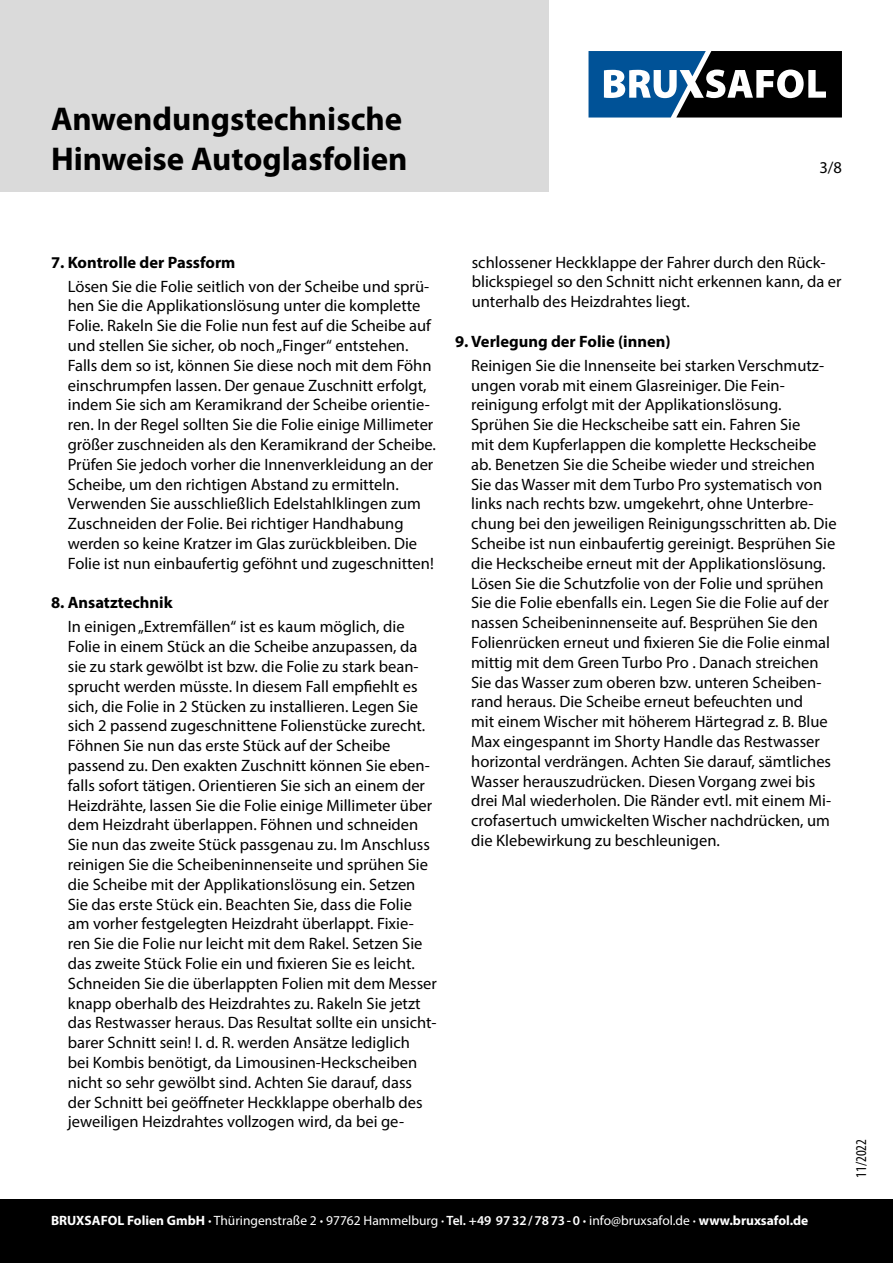
<style>
.page{position:relative;width:893px;height:1263px;background:#fff}
.page>*{position:absolute;margin:0;border:0;box-sizing:border-box;transform-origin:0 0}
.t1{font:700 33px/39.6px "Myriad Pro";color:#000}
.t2{font:16.5px/19.8px "Myriad Pro";color:#000}
.t3{font:700 16.5px "Myriad Pro";color:#000}
.t4{font:condensed 15px "Myriad Pro";color:#000}
.t5{font:13.5px "Myriad Pro";color:#fff}
.s1{font-weight:700}
.s2{font-weight:600}
</style>
<div class="page">
<div style="left:0;top:1199px;width:893px;height:64px;background:#000"></div>
<div style="left:0;top:0;width:549px;height:191px;background:#dadada"></div>
<svg style="left:588px;top:51px;width:254px;height:67px"></svg>
<h1 class="t1" style="left:51px;top:98px;width:358px">Anwendungstechnische<br>Hinweise Autoglasfolien</h1>
<p class="t2" style="left:819px;top:158px;width:24px">3/8</p>
<p class="t3" style="left:51px;top:251px;width:186px">7. Kontrolle der Passform</p>
<p class="t2" style="left:68px;top:276px;width:370px">Lösen Sie die Folie seitlich von der Scheibe und sprü&shy;hen Sie die Applikationslösung unter die komplette Folie. Rakeln Sie die Folie nun fest auf die Scheibe auf und stellen Sie sicher, ob noch „Finger“ entstehen.<br>Falls dem so ist, können Sie diese noch mit dem Föhn einschrumpfen lassen. Der genaue Zuschnitt erfolgt, indem Sie sich am Keramikrand der Scheibe orientie&shy;ren. In der Regel sollten Sie die Folie einige Millimeter größer zuschneiden als den Keramikrand der Scheibe.<br>Prüfen Sie jedoch vorher die Innenverkleidung an der Scheibe, um den richtigen Abstand zu ermitteln.<br>Verwenden Sie ausschließlich Edelstahlklingen zum Zuschneiden der Folie. Bei richtiger Handhabung werden so keine Kratzer im Glas zurückbleiben. Die Folie ist nun einbaufertig geföhnt und zugeschnitten!</p>
<p class="t3" style="left:51px;top:592px;width:123px">8. Ansatztechnik</p>
<p class="t2" style="left:68px;top:617px;width:371px">In einigen „Extremfällen“ ist es kaum möglich, die Folie in einem Stück an die Scheibe anzupassen, da sie zu stark gewölbt ist bzw. die Folie zu stark bean&shy;sprucht werden müsste. In diesem Fall empfiehlt es sich, die Folie in 2 Stücken zu installieren. Legen Sie sich 2 passend zugeschnittene Folienstücke zurecht.<br>Föhnen Sie nun das erste Stück auf der Scheibe passend zu. Den exakten Zuschnitt können Sie eben&shy;falls sofort tätigen. Orientieren Sie sich an einem der Heizdrähte, lassen Sie die Folie einige Millimeter über dem Heizdraht überlappen. Föhnen und schneiden Sie nun das zweite Stück passgenau zu. Im Anschluss reinigen Sie die Scheibeninnenseite und sprühen Sie die Scheibe mit der Applikationslösung ein. Setzen Sie das erste Stück ein. Beachten Sie, dass die Folie am vorher festgelegten Heizdraht überlappt. Fixie&shy;ren Sie die Folie nur leicht mit dem Rakel. Setzen Sie das zweite Stück Folie ein und fixieren Sie es leicht.<br>Schneiden Sie die überlappten Folien mit dem Messer knapp oberhalb des Heizdrahtes zu. Rakeln Sie jetzt das Restwasser heraus. Das Resultat sollte ein unsicht&shy;barer Schnitt sein! I. d. R. werden Ansätze lediglich<br>bei Kombis benötigt, da Limousinen-Heckscheiben nicht so sehr gewölbt sind. Achten Sie darauf, dass der Schnitt bei geöffneter Heckklappe oberhalb des jeweiligen Heizdrahtes vollzogen wird, da bei ge-</p>
<p class="t2" style="left:472px;top:252px;width:371px">schlossener Heckklappe der Fahrer durch den Rück&shy;blickspiegel so den Schnitt nicht erkennen kann, da er unterhalb des Heizdrahtes liegt.</p>
<p class="t3" style="left:455px;top:330px;width:217px">9. Verlegung der Folie (innen)</p>
<p class="t2" style="left:471px;top:355px;width:367px">Reinigen Sie die Innenseite bei starken Verschmutz&shy;ungen vorab mit einem Glasreiniger. Die Fein&shy;reinigung erfolgt mit der Applikationslösung.<br>Sprühen Sie die Heckscheibe satt ein. Fahren Sie<br>mit dem Kupferlappen die komplette Heckscheibe ab. Benetzen Sie die Scheibe wieder und streichen Sie das Wasser mit dem Turbo Pro systematisch von links nach rechts bzw. umgekehrt, ohne Unterbre&shy;chung bei den jeweiligen Reinigungsschritten ab. Die Scheibe ist nun einbaufertig gereinigt. Besprühen Sie die Heckscheibe erneut mit der Applikationslösung.<br>Lösen Sie die Schutzfolie von der Folie und sprühen Sie die Folie ebenfalls ein. Legen Sie die Folie auf der nassen Scheibeninnenseite auf. Besprühen Sie den Folienrücken erneut und fixieren Sie die Folie einmal mittig mit dem Green Turbo Pro . Danach streichen Sie das Wasser zum oberen bzw. unteren Scheiben&shy;rand heraus. Die Scheibe erneut befeuchten und<br>mit einem Wischer mit höherem Härtegrad z. B. Blue Max eingespannt im Shorty Handle das Restwasser horizontal verdrängen. Achten Sie darauf, sämtliches Wasser herauszudrücken. Diesen Vorgang zwei bis drei Mal wiederholen. Die Ränder evtl. mit einem Mi&shy;crofasertuch umwickelten Wischer nachdrücken, um die Klebewirkung zu beschleunigen.</p>
<p class="t4" style="left:852px;top:1178px;width:40px;rotate:-90deg">11/2022</p>
<p class="t5" style="left:51px;top:1212px;width:759px"><span class="s1">BRUXSAFOL Folien GmbH ·</span> Thüringenstraße 2 <span class="s1">·</span> 97762 Hammelburg <span class="s2">· Tel. +49 9732/7873-0</span> <span class="s1">·</span> info@bruxsafol.de <span class="s2">·</span> <span class="s1">www.bruxsafol.de</span></p>
</div>
